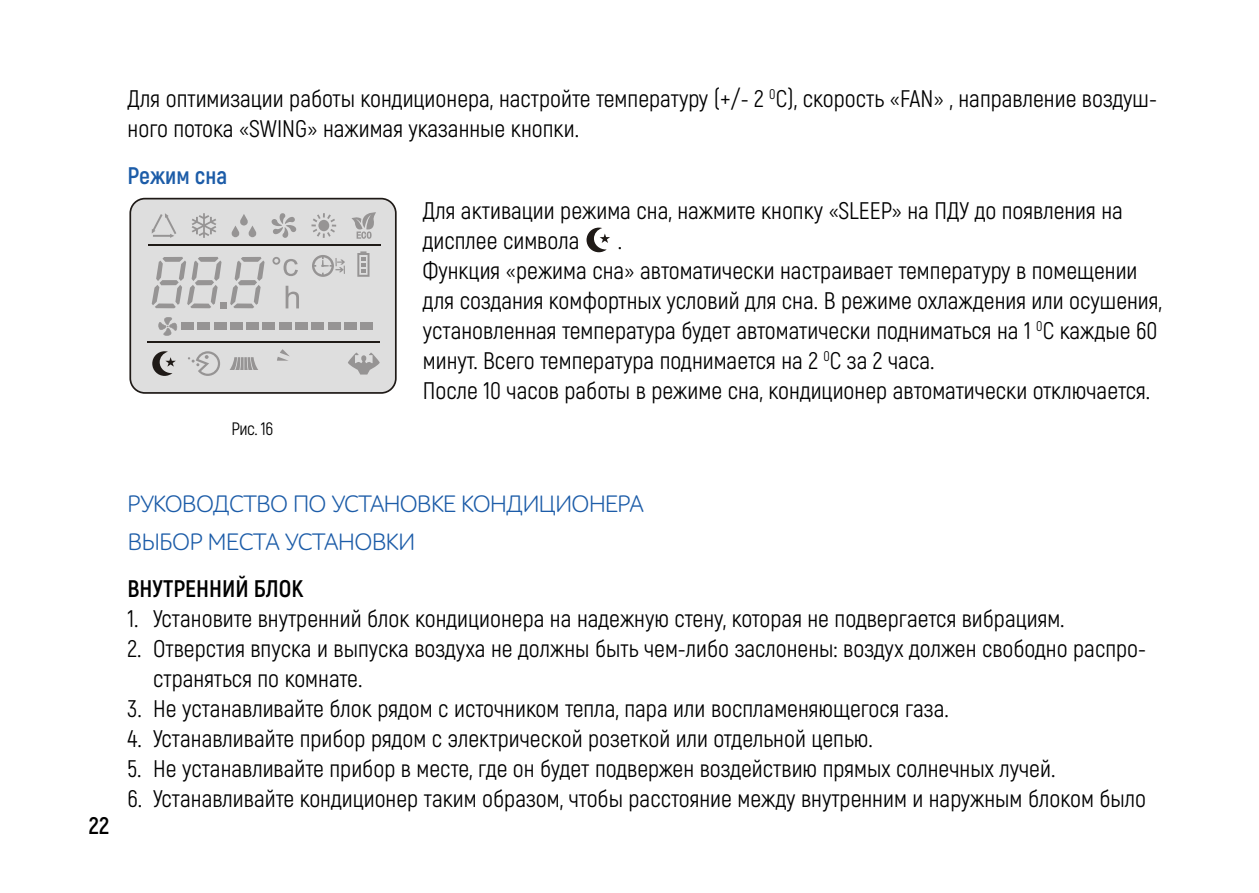
<style>
.page{position:relative;width:1259px;height:893px;background:#fff}
.page>*{position:absolute;margin:0;border:0;box-sizing:border-box;transform-origin:0 0}
.t1{font:24px/30px "Akrobat";color:#000}
.t2{font:24px/38.4px "ALS Schlangesans";letter-spacing:-.025em;color:#1c5ca8}
.t3{font:700 24px "Akrobat";color:#000}
.t4{font:700 24px "Akrobat";color:#1c5ca8}
.t5{font:18px "Akrobat";color:#000}
</style>
<div class="page">
<div style="left:130px;top:199px;width:266px;height:194px;background:#dedede;border-radius:15px"></div>
<div style="left:129px;top:198px;width:268px;height:196px;border:2px solid #1f1a17;border-radius:15px"></div>
<svg style="left:158px;top:317px;width:19px;height:19px"></svg>
<div style="left:181px;top:323px;width:13px;height:7px;background:#969494"></div>
<div style="left:197px;top:323px;width:13px;height:7px;background:#969494"></div>
<div style="left:214px;top:323px;width:13px;height:7px;background:#969494"></div>
<div style="left:230px;top:323px;width:13px;height:7px;background:#969494"></div>
<div style="left:246px;top:323px;width:13px;height:7px;background:#969494"></div>
<div style="left:262px;top:323px;width:13px;height:7px;background:#969494"></div>
<div style="left:279px;top:323px;width:13px;height:7px;background:#969494"></div>
<div style="left:295px;top:323px;width:13px;height:7px;background:#969494"></div>
<div style="left:311px;top:323px;width:13px;height:7px;background:#969494"></div>
<div style="left:327px;top:323px;width:13px;height:7px;background:#969494"></div>
<div style="left:344px;top:323px;width:13px;height:7px;background:#969494"></div>
<div style="left:360px;top:323px;width:13px;height:7px;background:#969494"></div>
<svg style="left:192px;top:213px;width:24px;height:25px"></svg>
<svg style="left:311px;top:213px;width:25px;height:25px"></svg>
<svg style="left:152px;top:213px;width:24px;height:25px"></svg>
<svg style="left:271px;top:213px;width:25px;height:25px"></svg>
<svg style="left:231px;top:214px;width:25px;height:23px"></svg>
<svg style="left:351px;top:212px;width:25px;height:27px"></svg>
<svg style="left:188px;top:351px;width:32px;height:25px"></svg>
<svg style="left:348px;top:352px;width:32px;height:23px"></svg>
<svg style="left:277px;top:349px;width:13px;height:12px"></svg>
<svg style="left:152px;top:351px;width:24px;height:25px"></svg>
<svg style="left:586px;top:228px;width:24px;height:24px"></svg>
<svg style="left:152px;top:257px;width:112px;height:51px"></svg>
<svg style="left:286px;top:286px;width:13px;height:22px"></svg>
<svg style="left:279px;top:259px;width:19px;height:17px"></svg>
<svg style="left:272px;top:257px;width:8px;height:8px"></svg>
<svg style="left:357px;top:251px;width:12px;height:26px"></svg>
<svg style="left:312px;top:255px;width:33px;height:22px"></svg>
<hr style="left:148px;top:244px;width:232px;height:2px;background:#1f1a17">
<hr style="left:148px;top:341px;width:232px;height:2px;background:#1f1a17">
<svg style="left:229px;top:357px;width:29px;height:13px"></svg>
<p class="t1" style="left:128px;top:83px;width:1031px">Для оптимизации работы кондиционера, настройте температуру (+/- 2 <sup>0</sup>С), скорость «FAN» , направление воздуш&shy;ного потока «SWING» нажимая указанные кнопки.</p>
<p class="t4" style="left:128px;top:161px;width:101px">Режим сна</p>
<p class="t1" style="left:423px;top:196px;width:701px">Для активации режима сна, нажмите кнопку «SLEEP» на ПДУ до появления на дисплее символа</p>
<p class="t1" style="left:423px;top:226px;width:740px;text-indent:195px">.<br>Функция «режима сна» автоматически настраивает температуру в помещении для создания комфортных условий для сна. В режиме охлаждения или осушения, установленная температура будет автоматически подниматься на 1 <sup>0</sup>С каждые 60 минут. Всего температура поднимается на 2 <sup>0</sup>С за 2 часа.<br>После 10 часов работы в режиме сна, кондиционер автоматически отключается.</p>
<p class="t5" style="left:231px;top:418px;width:43px">Рис. 16</p>
<p class="t3" style="left:89px;top:811px;width:22px">22</p>
<p class="t2" style="left:128px;top:485px;width:517px">РУКОВОДСТВО ПО УСТАНОВКЕ КОНДИЦИОНЕРА<br>ВЫБОР МЕСТА УСТАНОВКИ</p>
<p class="t3" style="left:128px;top:574px;width:177px">ВНУТРЕННИЙ БЛОК</p>
<p class="t1" style="left:128px;top:604px;width:938px">1. Установите внутренний блок кондиционера на надежную стену, которая не подвергается вибрациям.</p>
<p class="t1" style="left:153px;top:634px;width:994px;text-indent:-26px">2. Отверстия впуска и выпуска воздуха не должны быть чем-либо заслонены: воздух должен свободно распро&shy;страняться по комнате.</p>
<p class="t1" style="left:128px;top:694px;width:822px">3. Не устанавливайте блок рядом с источником тепла, пара или воспламеняющегося газа.</p>
<p class="t1" style="left:128px;top:724px;width:747px">4. Устанавливайте прибор рядом с электрической розеткой или отдельной цепью.</p>
<p class="t1" style="left:128px;top:754px;width:929px">5. Не устанавливайте прибор в месте, где он будет подвержен воздействию прямых солнечных лучей.</p>
<p class="t1" style="left:128px;top:784px;width:1020px">6. Устанавливайте кондиционер таким образом, чтобы расстояние между внутренним и наружным блоком было</p>
</div>
